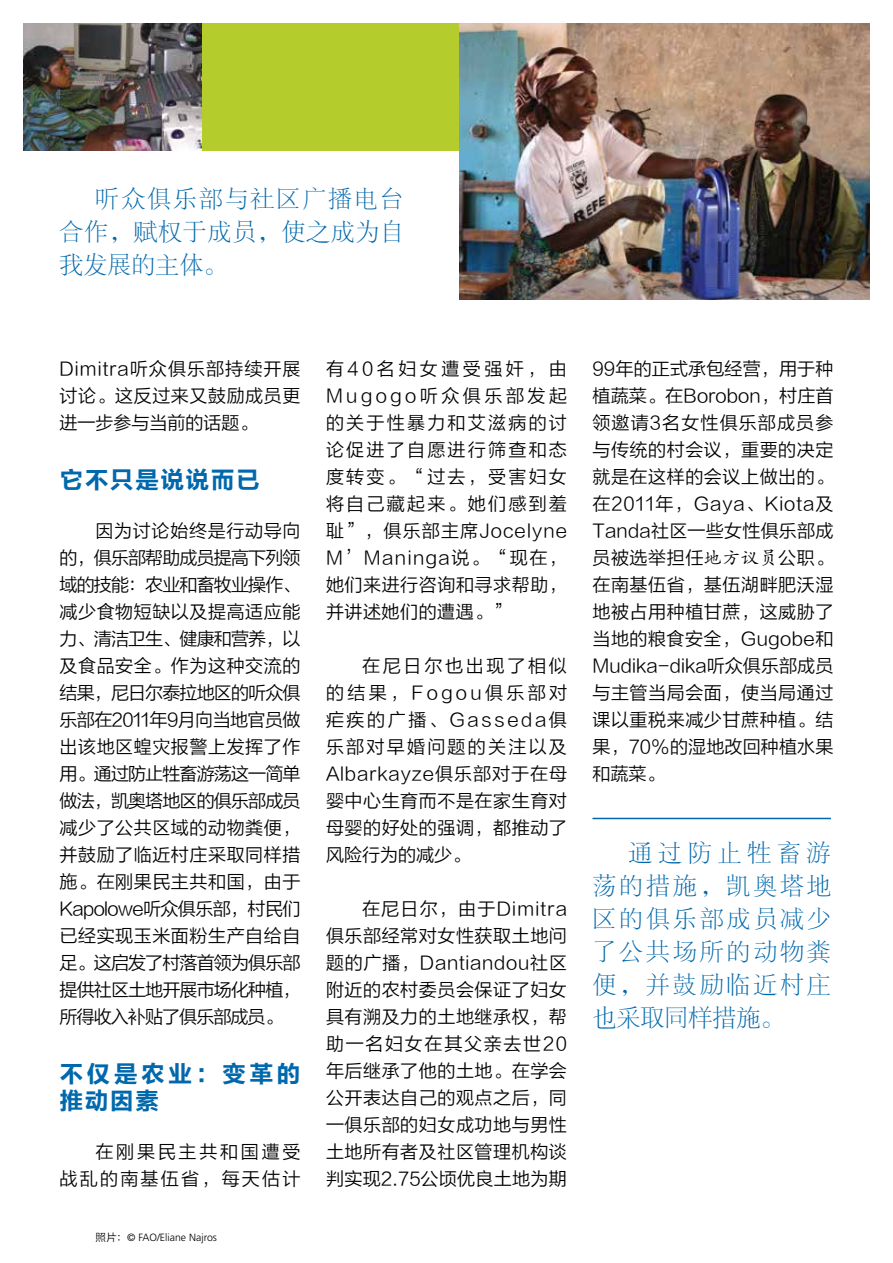
<style>
.page{position:relative;width:893px;height:1263px;background:#fff}
.page>*{position:absolute;margin:0;border:0;box-sizing:border-box;transform-origin:0 0}
.t1{font:24px/33px "FZSYK GBK1 0";letter-spacing:.115em;color:#0068ac;text-align:justify}
.t2{font:24px/27px "FZLTCHK GBK1 0";letter-spacing:.13em;color:#0068ac}
.t3{font:24px "FZLTCHK GBK1 0";letter-spacing:.05em;color:#0068ac}
.t4{font:18px/27px "FZLTXIHK GBK1 0";letter-spacing:.03em;color:#000;text-align:justify}
.t5{font:18px/27px "FZLTXIHK GBK1 0";letter-spacing:.14em;color:#000;text-align:right}
.t6{font:300 10.5px "Frutiger";color:#000}
.s1{font-family:"FZLTXIHK GBK1 0";font-weight:400}
.s2{font-family:"FZKTK GBK1 0"}
</style>
<div class="page">
<div style="left:23px;top:23px;width:847px;height:128px;background:#b5cc2d"></div>
<img style="left:23px;top:23px;width:178px;height:128px">
<img style="left:459px;top:23px;width:411px;height:276px">
<hr style="left:592px;top:818px;width:239px;height:1px;background:#0068ac">
<h1 class="t1" style="left:60px;top:183px;width:346px;text-indent:36px">听众俱乐部与社区广播电台合作，赋权于成员，使之成为自我发展的主体。</h1>
<p class="t4" style="left:60px;top:356px;width:242px">Dimitra听众俱乐部持续开展讨论。这反过来又鼓励成员更进一步参与当前的话题。</p>
<h1 class="t3" style="left:60px;top:467px;width:202px">它不只是说说而已</h1>
<p class="t4" style="left:60px;top:518px;width:243px;text-indent:36px">因为讨论始终是行动导向的，俱乐部帮助成员提高下列领域的技能：农业和畜牧业操作、减少食物短缺以及提高适应能力、清洁卫生、健康和营养，以及食品安全。作为这种交流的结果，尼日尔泰拉地区的听众俱乐部在2011年9月向当地官员做出该地区蝗灾报警上发挥了作用。通过防止牲畜游荡这一简单做法，凯奥塔地区的俱乐部成员减少了公共区域的动物粪便，并鼓励了临近村庄采取同样措施。在刚果民主共和国，由于Kapolowe听众俱乐部，村民们已经实现玉米面粉生产自给自足。这启发了村落首领为俱乐部提供社区土地开展市场化种植，所得收入补贴了俱乐部成员。</p>
<h1 class="t2" style="left:60px;top:1061px;width:242px">不仅是农业：变革的推动因素</h1>
<p class="t5" style="left:60px;top:1139px;width:242px">在刚果民主共和国遭受<br>战乱的南基伍省，每天估计</p>
<p class="t6" style="left:96px;top:1231px;width:123px"><span class="s1">照片：</span>© FAO/Eliane Najros</p>
<p class="t4" style="left:326px;top:356px;width:242px">有40名妇女遭受强奸，由Mugogo听众俱乐部发起的关于性暴力和艾滋病的讨论促进了自愿进行筛查和态度转变。“过去，受害妇女将自己藏起来。她们感到羞耻”，俱乐部主席Jocelyne M’Maninga说。“现在，她们来进行咨询和寻求帮助，并讲述她们的遭遇。”</p>
<p class="t4" style="left:326px;top:653px;width:243px;text-indent:36px">在尼日尔也出现了相似的结果，Fogou俱乐部对疟疾的广播、Gasseda俱乐部对早婚问题的关注以及Albarkayze俱乐部对于在母婴中心生育而不是在家生育对母婴的好处的强调，都推动了风险行为的减少。</p>
<p class="t4" style="left:326px;top:896px;width:243px;text-indent:36px">在尼日尔，由于Dimitra俱乐部经常对女性获取土地问题的广播，Dantiandou社区附近的农村委员会保证了妇女具有溯及力的土地继承权，帮助一名妇女在其父亲去世20年后继承了他的土地。在学会公开表达自己的观点之后，同一俱乐部的妇女成功地与男性土地所有者及社区管理机构谈判实现2.75公顷优良土地为期</p>
<p class="t4" style="left:592px;top:356px;width:243px">99年的正式承包经营，用于种植蔬菜。在Borobon，村庄首领邀请3名女性俱乐部成员参与传统的村会议，重要的决定就是在这样的会议上做出的。在2011年，Gaya、Kiota及Tanda社区一些女性俱乐部成员被选举担任<span class="s2">地方议员</span>公职。在南基伍省，基伍湖畔肥沃湿地被占用种植甘蔗，这威胁了当地的粮食安全，Gugobe和Mudika-dika听众俱乐部成员与主管当局会面，使当局通过课以重税来减少甘蔗种植。结果，70%的湿地改回种植水果和蔬菜。</p>
<h1 class="t1" style="left:592px;top:837px;width:240px;text-indent:36px">通过防止牲畜游荡的措施，凯奥塔地区的俱乐部成员减少了公共场所的动物粪便，并鼓励临近村庄也采取同样措施。</h1>
</div>
